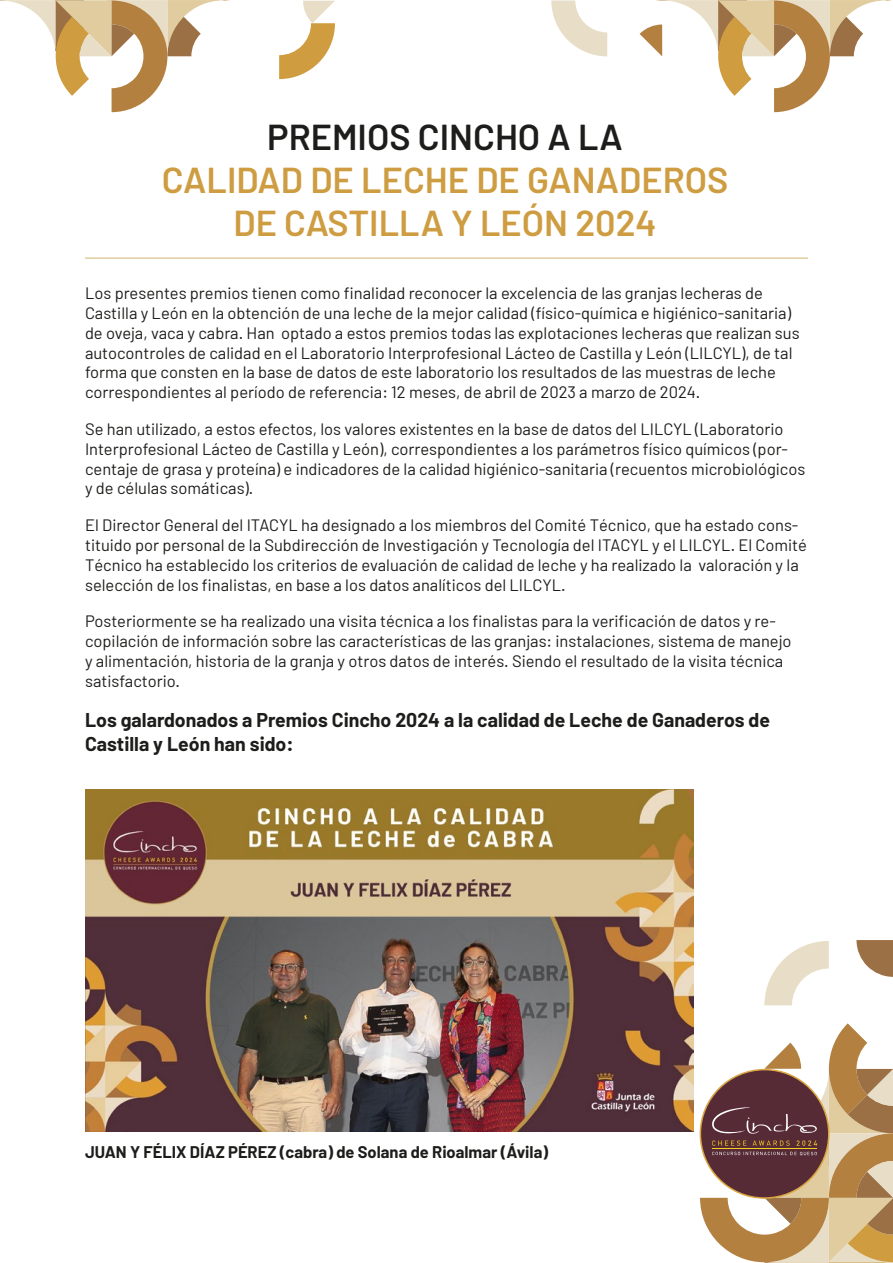
<style>
.page{position:relative;width:893px;height:1263px;background:#fff}
.page>*{position:absolute;margin:0;border:0;box-sizing:border-box;transform-origin:0 0}
.t1{font:600 36px/43.2px "Barlow";color:#ce9c41;text-align:center}
.t2{font:600 36px "Barlow";color:#1d1d1b}
.t3{font:700 19.5px/23.4px "Barlow";color:#1d1d1b}
.t4{font:16.5px/19.8px "Barlow";color:#1d1d1b}
.t5{font:700 16.5px "Barlow";color:#1d1d1b}
</style>
<div class="page">
<svg style="left:0;top:0;width:335px;height:112px"></svg>
<svg style="left:551px;top:1px;width:56px;height:55px"></svg>
<svg style="left:639px;top:0;width:253px;height:112px"></svg>
<svg style="left:856px;top:940px;width:37px;height:37px"></svg>
<svg style="left:764px;top:941px;width:65px;height:64px"></svg>
<svg style="left:700px;top:1023px;width:193px;height:240px"></svg>
<hr style="left:85px;top:257px;width:723px;height:2px;background:#e0cc9e">
<img style="left:85px;top:789px;width:609px;height:342px">
<h1 class="t2" style="left:267px;top:114px;width:357px">PREMIOS CINCHO A LA</h1>
<h1 class="t1" style="left:162px;top:158px;width:568px">CALIDAD DE LECHE DE GANADEROS<br>DE CASTILLA Y LEÓN 2024</h1>
<p class="t4" style="left:85px;top:283px;width:716px">Los presentes premios tienen como finalidad reconocer la excelencia de las granjas lecheras de Castilla y León en la obtención de una leche de la mejor calidad (físico-química e higiénico-sanitaria) de oveja, vaca y cabra. Han optado a estos premios todas las explotaciones lecheras que realizan sus autocontroles de calidad en el Laboratorio Interprofesional Lácteo de Castilla y León (LILCYL), de tal forma que consten en la base de datos de este laboratorio los resultados de las muestras de leche correspondientes al período de referencia: 12 meses, de abril de 2023 a marzo de 2024.</p>
<p class="t4" style="left:85px;top:419px;width:722px">Se han utilizado, a estos efectos, los valores existentes en la base de datos del LILCYL (Laboratorio Interprofesional Lácteo de Castilla y León), correspondientes a los parámetros físico químicos (por&shy;centaje de grasa y proteína) e indicadores de la calidad higiénico-sanitaria (recuentos microbiológicos y de células somáticas).</p>
<p class="t4" style="left:85px;top:515px;width:724px">El Director General del ITACYL ha designado a los miembros del Comité Técnico, que ha estado cons&shy;tituido por personal de la Subdirección de Investigación y Tecnología del ITACYL y el LILCYL. El Comité Técnico ha establecido los criterios de evaluación de calidad de leche y ha realizado la valoración y la selección de los finalistas, en base a los datos analíticos del LILCYL.</p>
<p class="t4" style="left:85px;top:611px;width:708px">Posteriormente se ha realizado una visita técnica a los finalistas para la verificación de datos y re&shy;copilación de información sobre las características de las granjas: instalaciones, sistema de manejo y alimentación, historia de la granja y otros datos de interés. Siendo el resultado de la visita técnica satisfactorio.</p>
<p class="t3" style="left:85px;top:708px;width:687px">Los galardonados a Premios Cincho 2024 a la calidad de Leche de Ganaderos de<br>Castilla y León han sido:</p>
<p class="t5" style="left:85px;top:1142px;width:465px">JUAN Y FÉLIX DÍAZ PÉREZ (cabra) de Solana de Rioalmar (Ávila)</p>
</div>
